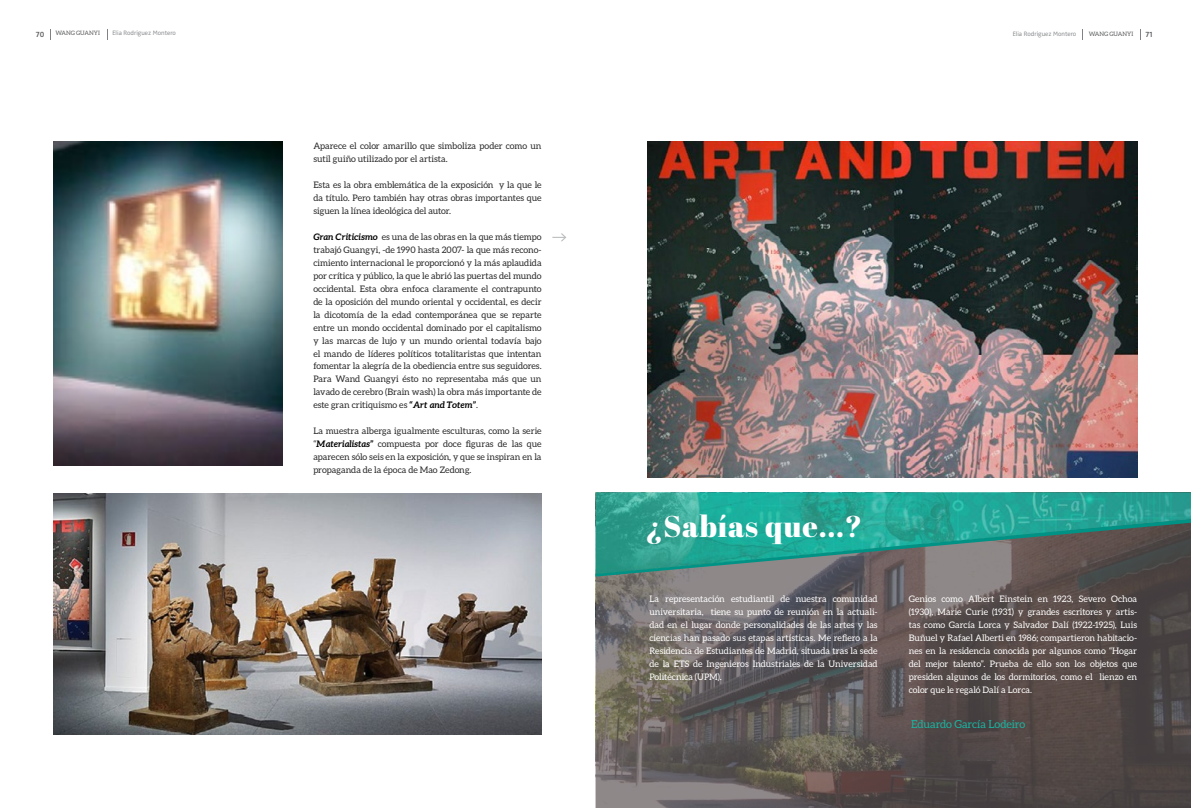
<style>
.page{position:relative;width:1191px;height:808px;background:#fff}
.page>*{position:absolute;margin:0;border:0;box-sizing:border-box;transform-origin:0 0}
.t1{font:30px "Abril Fatface";letter-spacing:.025em;color:#fff}
.t2{font:11px "Aleo";letter-spacing:-.005em;color:#1ab3a0}
.t3{font:9px/13px "Aleo";color:#292829;text-align:justify}
.t4{font:9px/13px "Aleo";color:#fff;text-align:justify}
.t5{font:8px "Zwo LF w 5";color:#58595b}
.t6{font:6.5px "Zwo w 3";color:#808285}
.t7{font:6px "Aleo";color:#58595b}
.s1{font-weight:700;font-style:italic;color:#000}
</style>
<div class="page">
<svg style="left:552px;top:233px;width:14px;height:9px"></svg>
<img style="left:54px;top:142px;width:228px;height:323px">
<img style="left:54px;top:494px;width:487px;height:240px">
<img style="left:647px;top:142px;width:490px;height:336px">
<svg style="left:595px;top:577px;width:596px;height:231px;background:#5e5655"></svg>
<img style="left:595px;top:492px;width:596px;height:27px">
<svg style="left:595px;top:519px;width:596px;height:58px;background:#45857c"></svg>
<p class="t5" style="left:36px;top:29px;width:10px">70</p>
<p class="t7" style="left:56px;top:30px;width:46px">WANG GUANYI</p>
<p class="t6" style="left:112px;top:30px;width:65px">Elia Rodríguez Montero</p>
<p class="t6" style="left:1012px;top:30px;width:65px">Elia Rodríguez Montero</p>
<p class="t7" style="left:1089px;top:30px;width:46px">WANG GUANYI</p>
<p class="t5" style="left:1145px;top:29px;width:9px">71</p>
<p class="t3" style="left:313px;top:139px;width:230px">Aparece el color amarillo que simboliza poder como un sutil guiño utilizado por el artista.</p>
<p class="t3" style="left:313px;top:178px;width:230px">Esta es la obra emblemática de la exposición y la que le da título. Pero también hay otras obras importantes que siguen la línea ideológica del autor.</p>
<p class="t3" style="left:313px;top:230px;width:230px"><span class="s1">Gran Criticismo</span> es una de las obras en la que más tiempo trabajó Guangyi, -de 1990 hasta 2007- la que más recono&shy;cimiento internacional le proporcionó y la más aplaudida por crítica y público, la que le abrió las puertas del mundo occidental. Esta obra enfoca claramente el contrapunto de la oposición del mundo oriental y occidental, es decir la dicotomía de la edad contemporánea que se reparte entre un mondo occidental dominado por el capitalismo y las marcas de lujo y un mundo oriental todavía bajo el mando de líderes políticos totalitaristas que intentan fomentar la alegría de la obediencia entre sus seguidores.<br>Para Wand Guangyi ésto no representaba más que un lavado de cerebro (Brain wash) la obra más importante de este gran critiquismo es <span class="s1">“Art and Totem”</span>.</p>
<p class="t3" style="left:313px;top:424px;width:230px">La muestra alberga igualmente esculturas, como la serie “<span class="s1">Materialistas”</span> compuesta por doce figuras de las que aparecen sólo seis en la exposición, y que se inspiran en la propaganda de la época de Mao Zedong.</p>
<h1 class="t1" style="left:645px;top:505px;width:218px">¿Sabías que...?</h1>
<p class="t4" style="left:649px;top:592px;width:230px">La representación estudiantil de nuestra comunidad universitaria, tiene su punto de reunión en la actuali&shy;dad en el lugar donde personalidades de las artes y las ciencias han pasado sus etapas artísticas. Me refiero a la Residencia de Estudiantes de Madrid, situada tras la sede de la ETS de Ingenieros Industriales de la Universidad Politécnica (UPM).</p>
<p class="t4" style="left:909px;top:592px;width:230px">Genios como Albert Einstein en 1923, Severo Ochoa (1930), Marie Curie (1931) y grandes escritores y artis&shy;tas como García Lorca y Salvador Dalí (1922-1925), Luis Buñuel y Rafael Alberti en 1986; compartieron habitacio&shy;nes en la residencia conocida por algunos como “Hogar del mejor talento”. Prueba de ello son los objetos que presiden algunos de los dormitorios, como el lienzo en color que le regaló Dalí a Lorca.</p>
<p class="t2" style="left:911px;top:718px;width:116px">Eduardo García Lodeiro</p>
</div>
